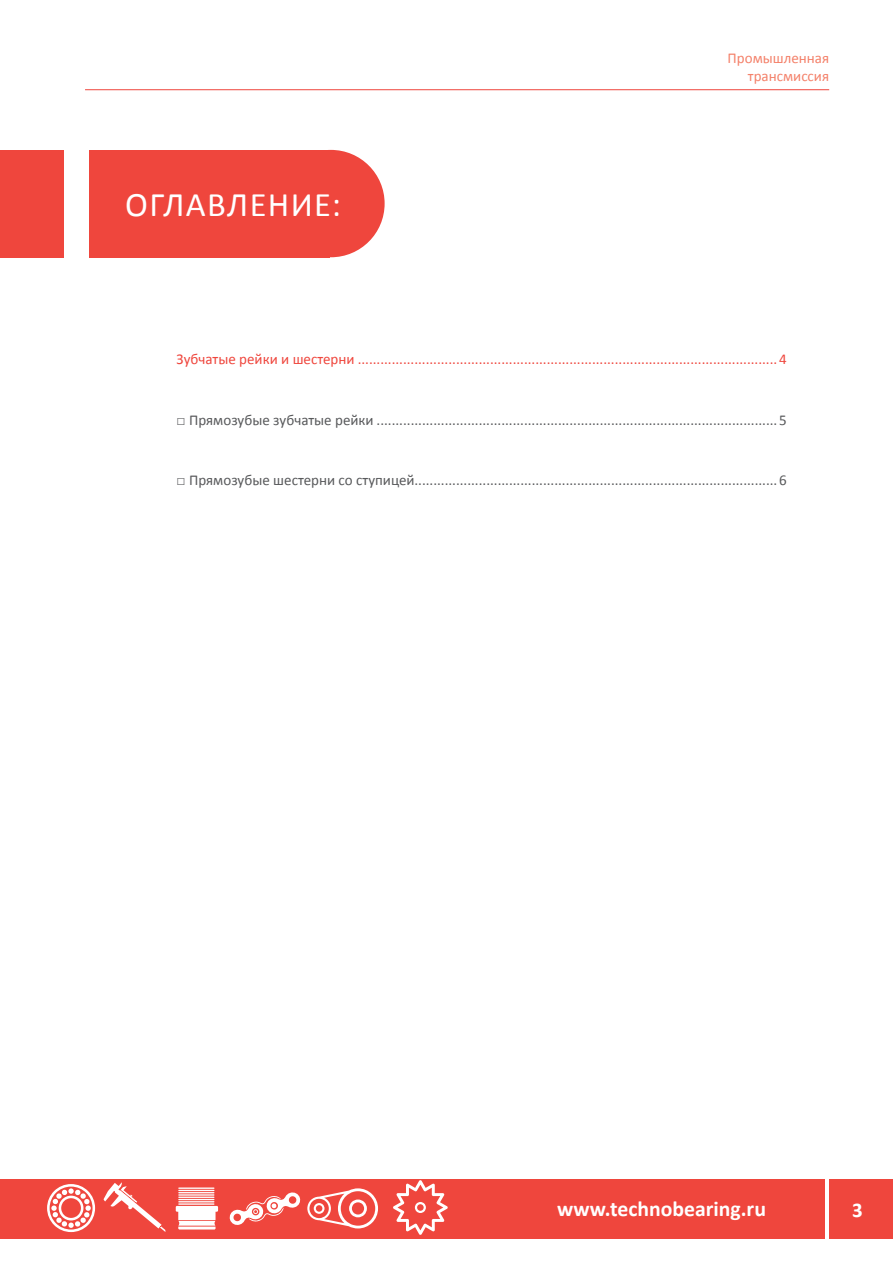
<style>
.page{position:relative;width:893px;height:1263px;background:#fff}
.page>*{position:absolute;margin:0;border:0;box-sizing:border-box;transform-origin:0 0}
.t1{font:34.5px "Calibri";color:#fff}
.t2{font:700 21.75px "Calibri";color:#fff}
.t3{font:700 21px "Calibri";color:#fff}
.t4{font:15px "Calibri";color:#58595b}
.t5{font:15px "Calibri";color:#ef463d}
.t6{font:15px/18px "Calibri";color:#f4816a;text-align:right}
.s1{font-family:"Arial"}
</style>
<div class="page">
<div style="left:0;top:1179px;width:825px;height:60px;background:#ef463d"></div>
<hr style="left:85px;top:89px;width:744px;height:1px;background:#ef463d">
<svg style="left:47px;top:1180px;width:401px;height:55px"></svg>
<div style="left:829px;top:1179px;width:64px;height:60px;background:#ef463d"></div>
<div style="left:277px;top:150px;width:108px;height:107px;background:#ef463d;border-radius:50%"></div>
<div style="left:89px;top:150px;width:241px;height:107px;background:#ef463d"></div>
<div style="left:0;top:150px;width:64px;height:107px;background:#ef463d"></div>
<h1 class="t1" style="left:125px;top:183px;width:124px">Оглавление</h1>
<h1 class="t1" style="left:332px;top:183px;width:11px">:</h1>
<p class="t6" style="left:728px;top:49px;width:103px">Промышленная трансмиссия</p>
<p class="t5" style="left:177px;top:350px;width:612px">Зубчатые рейки и шестерни ...............................................................................................................4</p>
<p class="t4" style="left:177px;top:410px;width:612px"><span class="s1">□</span> Прямозубые зубчатые рейки ..........................................................................................................5</p>
<p class="t4" style="left:177px;top:471px;width:612px"><span class="s1">□</span> Прямозубые шестерни со ступицей................................................................................................6</p>
<h2 class="t2" style="left:557px;top:1195px;width:210px">www.technobearing.ru</h2>
<h3 class="t3" style="left:852px;top:1197px;width:12px">3</h3>
</div>
